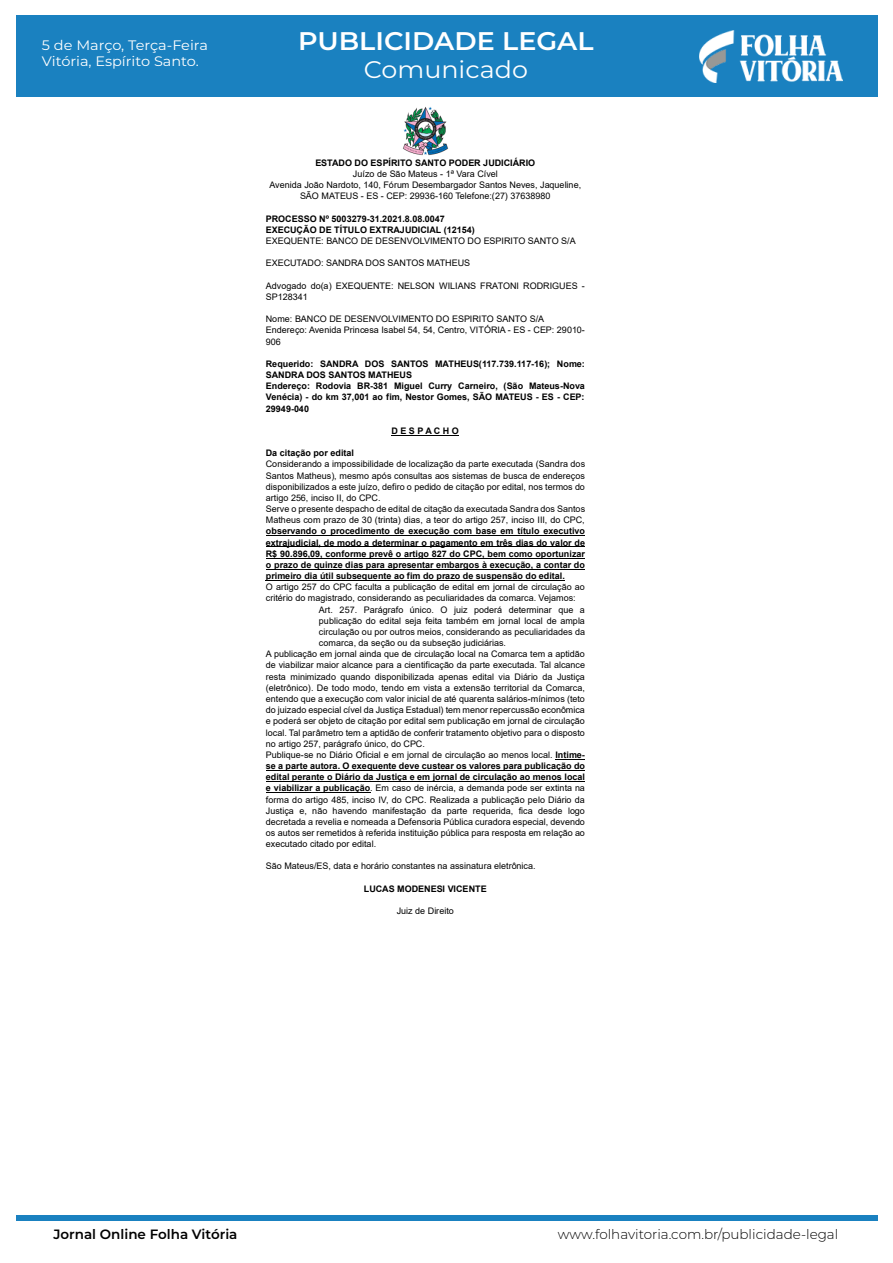
<style>
.page{position:relative;width:893px;height:1263px;background:#fff}
.page>*{position:absolute;margin:0;border:0;box-sizing:border-box;transform-origin:0 0}
.t1{font:600 25.5px "Montserrat";color:#fff;scale:1.06 1}
.t2{font:24px "Montserrat";color:#fff;scale:1.06 1}
.t3{font:13.65px/16.5px "Montserrat";color:#fff;scale:1.06 1}
.t4{font:300 13.5px "Montserrat";color:#000}
.t5{font:600 13.5px "Montserrat";color:#000}
.t6{font:9px/11.1px "Arial";letter-spacing:.005em;color:#000}
.t7{font:700 9px/11.1px "Arial";color:#000}
.s1{font-weight:700}
</style>
<div class="page">
<div style="left:16px;top:15px;width:861px;height:82px;background:#1a81c0"></div>
<img style="left:700px;top:30px;width:143px;height:52px">
<div style="left:16px;top:1215px;width:861px;height:6px;background:#1a81c0"></div>
<hr style="left:391px;top:435px;width:68px;height:1px;background:#000">
<hr style="left:266px;top:535px;width:319px;height:1px;background:#000">
<hr style="left:266px;top:546px;width:319px;height:1px;background:#000">
<hr style="left:266px;top:558px;width:319px;height:1px;background:#000">
<hr style="left:266px;top:569px;width:319px;height:1px;background:#000">
<hr style="left:266px;top:580px;width:299px;height:1px;background:#000">
<hr style="left:555px;top:759px;width:30px;height:1px;background:#000">
<hr style="left:266px;top:770px;width:319px;height:1px;background:#000">
<hr style="left:266px;top:781px;width:319px;height:1px;background:#000">
<hr style="left:266px;top:792px;width:104px;height:1px;background:#000">
<img style="left:403px;top:107px;width:45px;height:49px">
<h3 class="t3" style="left:42px;top:36px;width:158px">5 de Março, Terça-Feira<br>Vitória, Espírito Santo.</h3>
<h1 class="t1" style="left:298px;top:23px;width:280px">PUBLICIDADE LEGAL</h1>
<h2 class="t2" style="left:364px;top:53px;width:156px">Comunicado</h2>
<p class="t7" style="left:315px;top:157px;width:221px">ESTADO DO ESPÍRITO SANTO PODER JUDICIÁRIO</p>
<p class="t6" style="left:269px;top:168px;width:313px;text-align:center">Juízo de São Mateus - 1ª Vara Cível<br>Avenida João Nardoto, 140, Fórum Desembargador Santos Neves, Jaqueline,<br>SÃO MATEUS - ES - CEP: 29936-160 Telefone:(27) 37638980</p>
<p class="t7" style="left:266px;top:213px;width:211px">PROCESSO Nº 5003279-31.2021.8.08.0047<br>EXECUÇÃO DE TÍTULO EXTRAJUDICIAL (12154)</p>
<p class="t6" style="left:266px;top:235px;width:311px">EXEQUENTE: BANCO DE DESENVOLVIMENTO DO ESPIRITO SANTO S/A</p>
<p class="t6" style="left:266px;top:258px;width:206px">EXECUTADO: SANDRA DOS SANTOS MATHEUS</p>
<p class="t6" style="left:266px;top:280px;width:320px">Advogado do(a) EXEQUENTE: NELSON WILIANS FRATONI RODRIGUES -<br>SP128341</p>
<p class="t6" style="left:266px;top:313px;width:321px">Nome: BANCO DE DESENVOLVIMENTO DO ESPIRITO SANTO S/A<br>Endereço: Avenida Princesa Isabel 54, 54, Centro, VITÓRIA - ES - CEP: 29010-<br>906</p>
<p class="t7" style="left:266px;top:358px;width:321px">Requerido: SANDRA DOS SANTOS MATHEUS(117.739.117-16); Nome:<br>SANDRA DOS SANTOS MATHEUS<br>Endereço: Rodovia BR-381 Miguel Curry Carneiro, (São Mateus-Nova Venécia) - do km 37,001 ao fim, Nestor Gomes, SÃO MATEUS - ES - CEP:<br>29949-040</p>
<p class="t7" style="left:391px;top:425px;width:69px">D E S P A C H O</p>
<p class="t7" style="left:266px;top:447px;width:90px">Da citação por edital</p>
<p class="t6" style="left:266px;top:459px;width:321px">Considerando a impossibilidade de localização da parte executada (Sandra dos Santos Matheus), mesmo após consultas aos sistemas de busca de endereços disponibilizados a este juízo, defiro o pedido de citação por edital, nos termos do artigo 256, inciso II, do CPC.<br>Serve o presente despacho de edital de citação da executada Sandra dos Santos Matheus com prazo de 30 (trinta) dias, a teor do artigo 257, inciso III, do CPC,</p>
<p class="t7" style="left:266px;top:526px;width:321px;text-align:justify">observando o procedimento de execução com base em título executivo extrajudicial, de modo a determinar o pagamento em três dias do valor de R$ 90.896,09, conforme prevê o artigo 827 do CPC, bem como oportunizar o prazo de quinze dias para apresentar embargos à execução, a contar do primeiro dia útil subsequente ao fim do prazo de suspensão do edital.</p>
<p class="t6" style="left:266px;top:581px;width:321px">O artigo 257 do CPC faculta a publicação de edital em jornal de circulação ao</p>
<p class="t6" style="left:266px;top:593px;width:311px">critério do magistrado, considerando as peculiaridades da comarca. Vejamos:</p>
<p class="t6" style="left:319px;top:604px;width:268px">Art. 257. Parágrafo único. O juiz poderá determinar que a</p>
<p class="t6" style="left:319px;top:615px;width:268px">publicação do edital seja feita também em jornal local de ampla</p>
<p class="t6" style="left:319px;top:626px;width:268px">circulação ou por outros meios, considerando as peculiaridades da</p>
<p class="t6" style="left:319px;top:637px;width:189px">comarca, da seção ou da subseção judiciárias.</p>
<p class="t6" style="left:266px;top:648px;width:321px">A publicação em jornal ainda que de circulação local na Comarca tem a aptidão</p>
<p class="t6" style="left:266px;top:660px;width:321px">de viabilizar maior alcance para a cientificação da parte executada. Tal alcance</p>
<p class="t6" style="left:266px;top:671px;width:321px">resta minimizado quando disponibilizada apenas edital via Diário da Justiça</p>
<p class="t6" style="left:266px;top:682px;width:321px">(eletrônico). De todo modo, tendo em vista a extensão territorial da Comarca,</p>
<p class="t6" style="left:266px;top:693px;width:321px">entendo que a execução com valor inicial de até quarenta salários-mínimos (teto</p>
<p class="t6" style="left:266px;top:704px;width:321px">do juizado especial cível da Justiça Estadual) tem menor repercussão econômica</p>
<p class="t6" style="left:266px;top:716px;width:321px">e poderá ser objeto de citação por edital sem publicação em jornal de circulação</p>
<p class="t6" style="left:266px;top:727px;width:321px">local. Tal parâmetro tem a aptidão de conferir tratamento objetivo para o disposto</p>
<p class="t6" style="left:266px;top:738px;width:161px">no artigo 257, parágrafo único, do CPC.</p>
<p class="t6" style="left:266px;top:749px;width:321px">Publique-se no Diário Oficial e em jornal de circulação ao menos local. <span class="s1">Intime-</span></p>
<p class="t7" style="left:266px;top:760px;width:321px">se a parte autora. O exequente deve custear os valores para publicação do</p>
<p class="t7" style="left:266px;top:771px;width:321px">edital perante o Diário da Justiça e em jornal de circulação ao menos local</p>
<p class="t6" style="left:266px;top:782px;width:321px"><span class="s1">e viabilizar a publicação</span>. Em caso de inércia, a demanda pode ser extinta na</p>
<p class="t6" style="left:266px;top:794px;width:321px">forma do artigo 485, inciso IV, do CPC. Realizada a publicação pelo Diário da</p>
<p class="t6" style="left:266px;top:805px;width:321px">Justiça e, não havendo manifestação da parte requerida, fica desde logo</p>
<p class="t6" style="left:266px;top:816px;width:321px">decretada a revelia e nomeada a Defensoria Pública curadora especial, devendo</p>
<p class="t6" style="left:266px;top:827px;width:321px">os autos ser remetidos à referida instituição pública para resposta em relação ao</p>
<p class="t6" style="left:266px;top:838px;width:112px">executado citado por edital.</p>
<p class="t6" style="left:266px;top:861px;width:271px">São Mateus/ES, data e horário constantes na assinatura eletrônica.</p>
<p class="t7" style="left:364px;top:883px;width:125px">LUCAS MODENESI VICENTE</p>
<p class="t6" style="left:397px;top:905px;width:59px">Juiz de Direito</p>
<h3 class="t5" style="left:53px;top:1224px;width:186px">Jornal Online Folha Vitória</h3>
<h3 class="t4" style="left:558px;top:1225px;width:282px">www.folhavitoria.com.br/publicidade-legal</h3>
</div>
